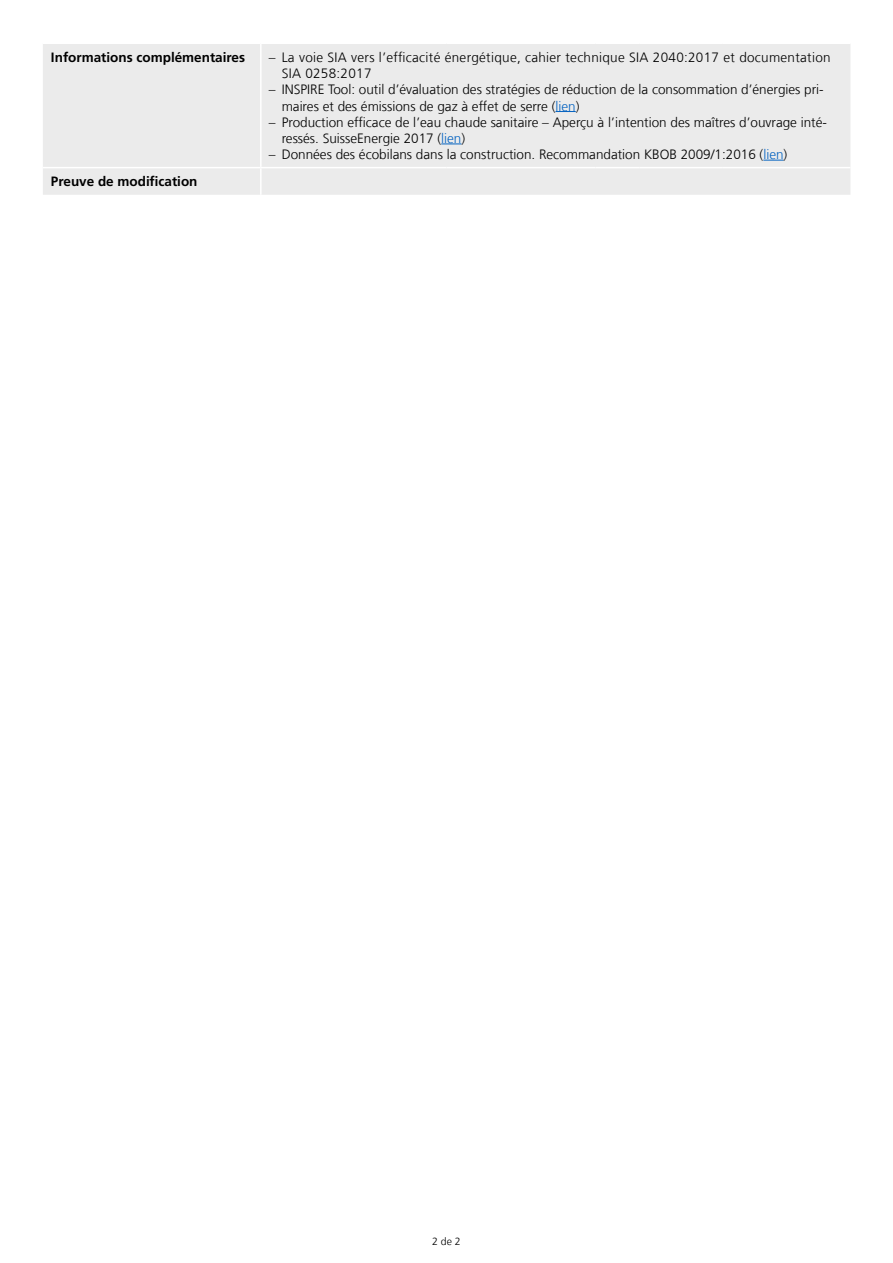
<style>
.page{position:relative;width:893px;height:1263px;background:#fff}
.page>*{position:absolute;margin:0;border:0;box-sizing:border-box;transform-origin:0 0}
.t1{font:300 13.5px/16.2px "Frutiger LT Com";color:#000}
.t2{font:300 13.5px/16.2px "Frutiger LT Com";letter-spacing:.02em;color:#000}
.Zwischentitel_fett{font:700 13.5px "Frutiger LT Com";color:#000}
.t3{font:300 10.5px "Frutiger LT Com";color:#000}
.s1{color:#0563c1}
</style>
<div class="page">
<div style="left:43px;top:44px;width:807px;height:151px;background:#ebebeb"></div>
<hr style="left:260px;top:44px;width:2px;height:123px;background:#fff">
<hr style="left:260px;top:168px;width:2px;height:27px;background:#fff">
<hr style="left:43px;top:167px;width:218px;height:1px;background:#fff">
<hr style="left:261px;top:167px;width:185px;height:1px;background:#fff">
<hr style="left:446px;top:167px;width:149px;height:1px;background:#fff">
<hr style="left:595px;top:167px;width:45px;height:1px;background:#fff">
<hr style="left:640px;top:167px;width:83px;height:1px;background:#fff">
<hr style="left:723px;top:167px;width:127px;height:1px;background:#fff">
<svg style="left:555px;top:111px;width:21px;height:1px"></svg>
<svg style="left:441px;top:144px;width:20px;height:1px"></svg>
<svg style="left:763px;top:160px;width:21px;height:1px"></svg>
<h1 class="Zwischentitel_fett" style="left:51px;top:49px;width:196px">Informations complémentaires</h1>
<p class="t2" style="left:282px;top:49px;width:550px;text-indent:-13px">– La voie SIA vers l’efficacité énergétique, cahier technique SIA 2040:2017 et documentation<br>SIA 0258:2017</p>
<p class="t1" style="left:282px;top:82px;width:544px;text-indent:-13px">– INSPIRE Tool: outil d’évaluation des stratégies de réduction de la consommation d’énergies pri&shy;maires et des émissions de gaz à effet de serre (<span class="s1">lien</span>)</p>
<p class="t1" style="left:282px;top:114px;width:547px;text-indent:-13px">– Production efficace de l’eau chaude sanitaire – Aperçu à l’intention des maîtres d’ouvrage inté&shy;ressés. SuisseEnergie 2017 (<span class="s1">lien</span>)</p>
<p class="t1" style="left:269px;top:146px;width:520px">– Données des écobilans dans la construction. Recommandation KBOB 2009/1:2016 (<span class="s1">lien</span>)</p>
<h1 class="Zwischentitel_fett" style="left:51px;top:174px;width:148px">Preuve de modification</h1>
<p class="t3" style="left:432px;top:1235px;width:30px">2 de 2</p>
</div>
